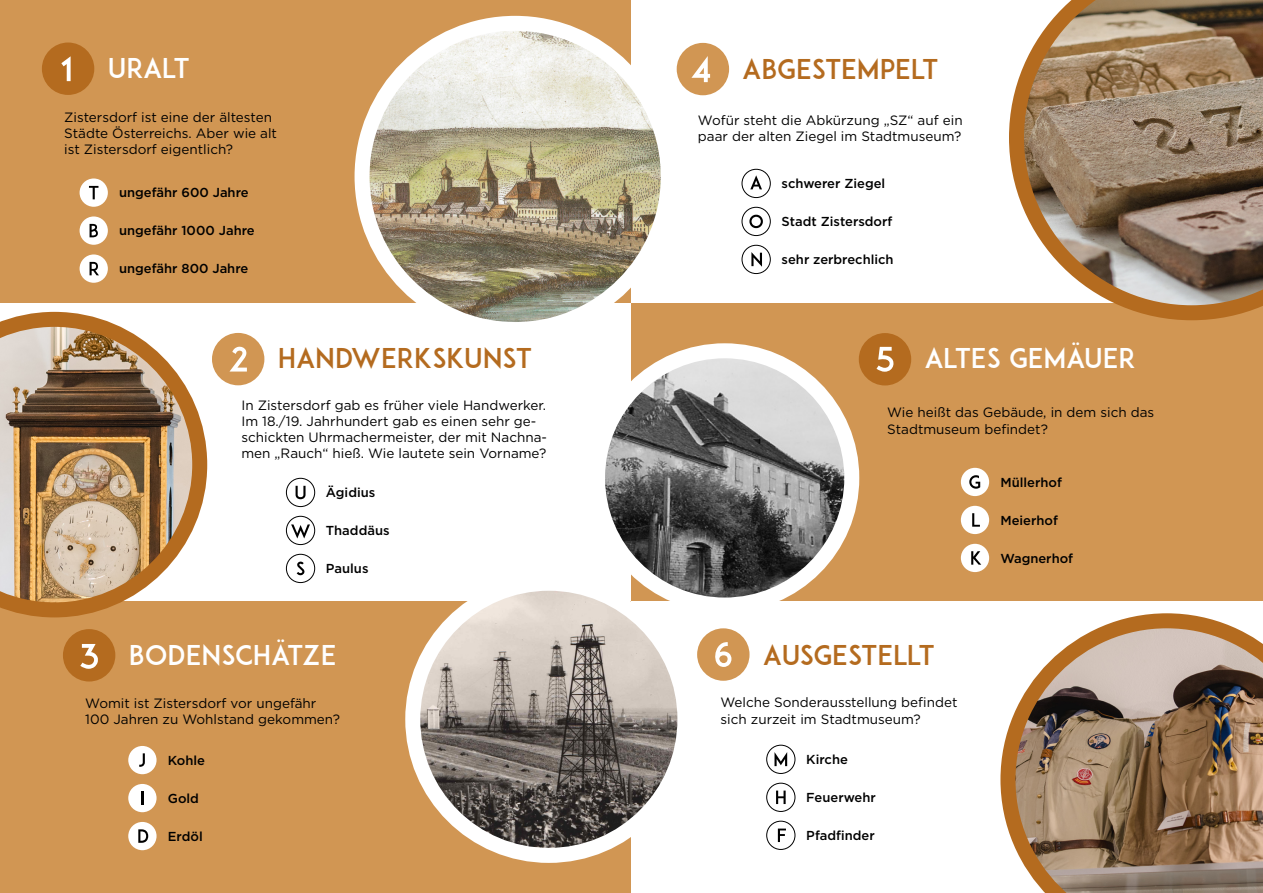
<style>
.page{position:relative;width:1263px;height:893px;background:#fff}
.page>*{position:absolute;margin:0;border:0;box-sizing:border-box;transform-origin:0 0}
.t1{font:27px "ADAM.CGPRO";color:#b46b1f}
.t2{font:27px "ADAM.CGPRO";color:#fff}
.t3{font:13.5px/16.2px "Gotham";color:#000}
.t4{font:500 13.05px "Gotham";color:#000}
</style>
<div class="page">
<div style="left:0;top:0;width:630px;height:893px;background:#d19653"></div>
<div style="left:630px;top:303px;width:633px;height:298px;background:#d19653"></div>
<div style="left:42px;top:43px;width:52px;height:52px;background:#b46b1f;border-radius:50%"></div>
<div style="left:677px;top:43px;width:52px;height:52px;background:#d19653;border-radius:50%"></div>
<svg style="left:61px;top:56px;width:10px;height:25px"></svg>
<svg style="left:691px;top:56px;width:19px;height:26px"></svg>
<div style="left:80px;top:178px;width:28px;height:29px;background:#fff;border-radius:50%"></div>
<svg style="left:89px;top:186px;width:9px;height:13px"></svg>
<div style="left:742px;top:169px;width:29px;height:29px;border:1px solid #000;border-radius:50%"></div>
<svg style="left:750px;top:175px;width:12px;height:14px"></svg>
<div style="left:80px;top:216px;width:28px;height:29px;background:#fff;border-radius:50%"></div>
<svg style="left:90px;top:224px;width:8px;height:13px"></svg>
<div style="left:742px;top:207px;width:29px;height:29px;border:1px solid #000;border-radius:50%"></div>
<svg style="left:749px;top:215px;width:14px;height:13px"></svg>
<div style="left:80px;top:254px;width:28px;height:29px;background:#fff;border-radius:50%"></div>
<svg style="left:90px;top:262px;width:9px;height:13px"></svg>
<div style="left:742px;top:245px;width:29px;height:29px;border:1px solid #000;border-radius:50%"></div>
<svg style="left:751px;top:252px;width:11px;height:15px"></svg>
<div style="left:0;top:303px;width:630px;height:298px;background:#fff"></div>
<img style="left:362px;top:23px;width:306px;height:306px;border-radius:153px">
<div style="left:355px;top:16px;width:321px;height:321px;border:15px solid #fff;border-radius:50%"></div>
<svg style="left:1009px;top:0;width:254px;height:320px;background:#a1896f"></svg>
<img style="left:0;top:312px;width:207px;height:305px">
<div style="left:212px;top:333px;width:52px;height:52px;background:#d19653;border-radius:50%"></div>
<svg style="left:229px;top:346px;width:18px;height:26px"></svg>
<svg style="left:286px;top:478px;width:29px;height:29px"></svg>
<div style="left:286px;top:478px;width:29px;height:29px;border:1px solid #000;border-radius:50%"></div>
<svg style="left:296px;top:486px;width:10px;height:13px"></svg>
<svg style="left:286px;top:516px;width:29px;height:29px"></svg>
<div style="left:286px;top:516px;width:29px;height:29px;border:1px solid #000;border-radius:50%"></div>
<svg style="left:291px;top:524px;width:19px;height:14px"></svg>
<div style="left:286px;top:554px;width:29px;height:29px;border:1px solid #000;border-radius:50%"></div>
<svg style="left:297px;top:561px;width:7px;height:14px"></svg>
<div style="left:63px;top:629px;width:52px;height:52px;background:#b46b1f;border-radius:50%"></div>
<svg style="left:80px;top:644px;width:18px;height:25px"></svg>
<div style="left:128px;top:746px;width:29px;height:28px;background:#fff;border-radius:50%"></div>
<svg style="left:139px;top:753px;width:6px;height:14px"></svg>
<div style="left:128px;top:784px;width:29px;height:28px;background:#fff;border-radius:50%"></div>
<svg style="left:141px;top:791px;width:2px;height:14px"></svg>
<div style="left:128px;top:822px;width:29px;height:28px;background:#fff;border-radius:50%"></div>
<svg style="left:138px;top:829px;width:10px;height:14px"></svg>
<img style="left:413px;top:592px;width:263px;height:259px">
<div style="left:405px;top:576px;width:287px;height:287px;border:15px solid #fff;border-radius:50%"></div>
<img style="left:597px;top:354px;width:255px;height:247px">
<div style="left:590px;top:343px;width:269px;height:269px;border:15px solid #fff;border-radius:50%"></div>
<div style="left:859px;top:333px;width:52px;height:52px;background:#b46b1f;border-radius:50%"></div>
<svg style="left:876px;top:347px;width:18px;height:25px"></svg>
<div style="left:961px;top:468px;width:28px;height:28px;background:#fff;border-radius:50%"></div>
<svg style="left:969px;top:475px;width:11px;height:14px"></svg>
<div style="left:961px;top:506px;width:28px;height:28px;background:#fff;border-radius:50%"></div>
<svg style="left:972px;top:513px;width:8px;height:14px"></svg>
<div style="left:961px;top:544px;width:28px;height:28px;background:#fff;border-radius:50%"></div>
<svg style="left:971px;top:551px;width:10px;height:14px"></svg>
<div style="left:697px;top:628px;width:52px;height:53px;background:#d19653;border-radius:50%"></div>
<svg style="left:715px;top:642px;width:16px;height:25px"></svg>
<div style="left:766px;top:745px;width:29px;height:29px;border:1px solid #000;border-radius:50%"></div>
<svg style="left:774px;top:752px;width:13px;height:14px"></svg>
<div style="left:766px;top:783px;width:29px;height:29px;border:1px solid #000;border-radius:50%"></div>
<svg style="left:776px;top:791px;width:10px;height:13px"></svg>
<div style="left:766px;top:821px;width:29px;height:29px;border:1px solid #000;border-radius:50%"></div>
<svg style="left:778px;top:829px;width:8px;height:13px"></svg>
<svg style="left:1000px;top:613px;width:263px;height:280px;background:#a58b73"></svg>
<p class="t2" style="left:108px;top:51px;width:83px">URALT</p>
<p class="t1" style="left:743px;top:53px;width:197px">ABGESTEMPELT</p>
<p class="t3" style="left:64px;top:108px;width:214px">Zistersdorf ist eine der ältesten<br>Städte Österreichs. Aber wie alt ist Zistersdorf eigentlich?</p>
<p class="t3" style="left:698px;top:112px;width:266px">Wofür steht die Abkürzung „SZ“ auf ein</p>
<p class="t3" style="left:698px;top:128px;width:265px">paar der alten Ziegel im Stadtmuseum?</p>
<p class="t4" style="left:119px;top:184px;width:131px">ungefähr 600 Jahre</p>
<p class="t4" style="left:119px;top:222px;width:137px">ungefähr 1000 Jahre</p>
<p class="t4" style="left:119px;top:260px;width:131px">ungefähr 800 Jahre</p>
<p class="t1" style="left:278px;top:342px;width:256px">HANDWERKSKUNST</p>
<p class="t3" style="left:241px;top:397px;width:307px">In Zistersdorf gab es früher viele Handwerker.<br>Im 18./19. Jahrhundert gab es einen sehr ge&shy;schickten Uhrmachermeister, der mit Nachna&shy;men „Rauch“ hieß. Wie lautete sein Vorname?</p>
<p class="t4" style="left:326px;top:484px;width:51px">Ägidius</p>
<p class="t4" style="left:326px;top:522px;width:65px">Thaddäus</p>
<p class="t4" style="left:326px;top:560px;width:44px">Paulus</p>
<p class="t2" style="left:129px;top:639px;width:209px">BODENSCHÄTZE</p>
<p class="t3" style="left:85px;top:695px;width:233px">Womit ist Zistersdorf vor ungefähr</p>
<p class="t3" style="left:85px;top:711px;width:256px">100 Jahren zu Wohlstand gekommen?</p>
<p class="t4" style="left:168px;top:752px;width:39px">Kohle</p>
<p class="t4" style="left:168px;top:790px;width:33px">Gold</p>
<p class="t4" style="left:168px;top:827px;width:36px">Erdöl</p>
<p class="t4" style="left:781px;top:175px;width:105px">schwerer Ziegel</p>
<p class="t4" style="left:781px;top:213px;width:112px">Stadt Zistersdorf</p>
<p class="t4" style="left:781px;top:251px;width:114px">sehr zerbrechlich</p>
<p class="t2" style="left:925px;top:342px;width:212px">ALTES GEMÄUER</p>
<p class="t3" style="left:887px;top:404px;width:269px">Wie heißt das Gebäude, in dem sich das</p>
<p class="t3" style="left:887px;top:420px;width:162px">Stadtmuseum befindet?</p>
<p class="t1" style="left:763px;top:638px;width:173px">AUSGESTELLT</p>
<p class="t3" style="left:720px;top:694px;width:238px">Welche Sonderausstellung befindet</p>
<p class="t3" style="left:720px;top:710px;width:202px">sich zurzeit im Stadtmuseum?</p>
<p class="t4" style="left:806px;top:751px;width:43px">Kirche</p>
<p class="t4" style="left:806px;top:789px;width:71px">Feuerwehr</p>
<p class="t4" style="left:806px;top:827px;width:70px">Pfadfinder</p>
<p class="t4" style="left:1000px;top:473px;width:63px">Müllerhof</p>
<p class="t4" style="left:1000px;top:511px;width:59px">Meierhof</p>
<p class="t4" style="left:1000px;top:549px;width:74px">Wagnerhof</p>
</div>
